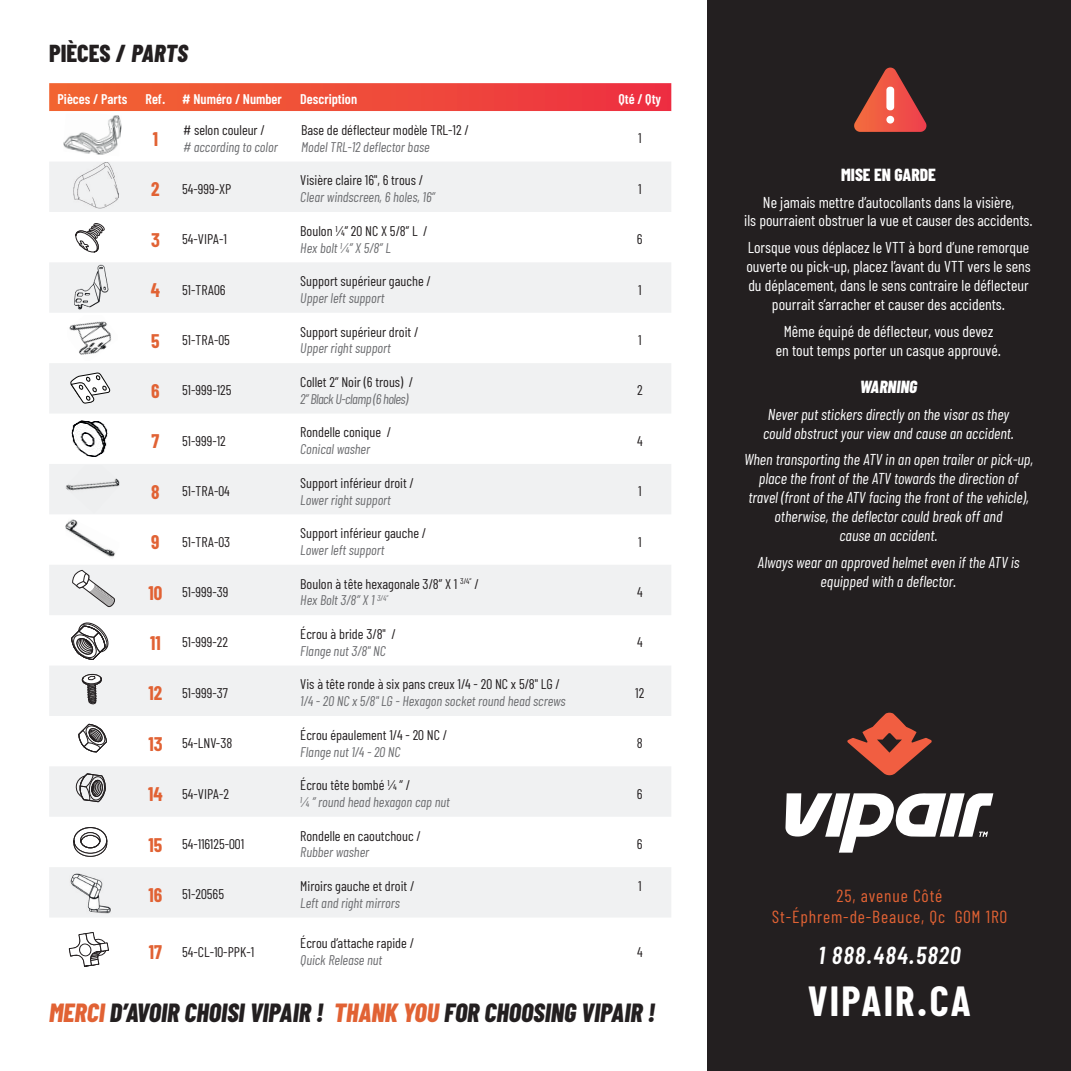
<style>
.page{position:relative;width:1071px;height:1071px;background:#fff}
.page>*{position:absolute;margin:0;border:0;box-sizing:border-box;transform-origin:0 0}
.t1{font:700 41.12px "Barlow Condensed";letter-spacing:.05em;color:#fff}
.t2{font:italic 800 26.25px "Barlow Condensed";color:#231f20}
.t3{font:italic 600 24.5px "Barlow Condensed";letter-spacing:.05em;color:#fff}
.t4{font:800 24.5px "Barlow Condensed";color:#231f20}
.t5{font:700 19.25px "Barlow Condensed";color:#e16234}
.t6{font:17.5px/21px "Barlow Condensed";letter-spacing:.05em;color:#e16234;text-align:center}
.t7{font:800 17.5px "Barlow Condensed";color:#fff}
.t8{font:italic 800 17.5px "Barlow Condensed";color:#fff}
.t9{font:italic 15.75px/18.9px "Barlow Condensed";color:#fff;text-align:center}
.t10{font:15.75px/18.9px "Barlow Condensed";color:#fff;text-align:center}
.t11{font:14px/16.8px "Barlow Condensed";color:#231f20}
.t12{font:italic 14px "Barlow Condensed";color:#6c6d70}
.t13{font:600 14px "Barlow Condensed";color:#fff}
.t14{font:italic 14px "Barlow Condensed";letter-spacing:-.035em;color:#6c6d70}
.s1{font-style:italic}
.s2{font-weight:700;font-size:19.25px;color:#e16234}
.s3{font-style:italic;color:#6c6d70}
.s4{color:#e16234}
</style>
<div class="page">
<div style="left:707px;top:0;width:364px;height:1071px;background:#231f20"></div>
<svg style="left:854px;top:68px;width:73px;height:64px"></svg>
<div style="left:886px;top:87px;width:8px;height:23px;background:#fff;border-radius:3px"></div>
<div style="left:886px;top:116px;width:8px;height:8px;background:#fff;border-radius:50%"></div>
<svg style="left:49px;top:83px;width:622px;height:28px;background:#ef4c3a"></svg>
<svg style="left:49px;top:162px;width:622px;height:251px;fill:#f0f1f2"></svg>
<div style="left:49px;top:464px;width:622px;height:50px;background:#f0f1f2"></div>
<svg style="left:49px;top:565px;width:622px;height:352px;fill:#f0f1f2"></svg>
<img style="left:63px;top:115px;width:59px;height:40px">
<img style="left:73px;top:163px;width:45px;height:46px">
<img style="left:74px;top:265px;width:34px;height:45px">
<img style="left:67px;top:315px;width:51px;height:46px">
<img style="left:71px;top:420px;width:37px;height:37px">
<img style="left:66px;top:465px;width:53px;height:48px">
<img style="left:66px;top:519px;width:49px;height:38px">
<svg style="left:847px;top:713px;width:85px;height:62px"></svg>
<svg style="left:785px;top:793px;width:208px;height:60px"></svg>
<img style="left:70px;top:873px;width:41px;height:40px">
<svg style="left:74px;top:223px;width:32px;height:31px"></svg>
<svg style="left:69px;top:372px;width:42px;height:32px"></svg>
<svg style="left:69px;top:568px;width:48px;height:46px"></svg>
<svg style="left:71px;top:620px;width:39px;height:40px"></svg>
<svg style="left:82px;top:666px;width:20px;height:47px"></svg>
<svg style="left:78px;top:724px;width:29px;height:29px"></svg>
<svg style="left:75px;top:773px;width:31px;height:29px"></svg>
<svg style="left:73px;top:827px;width:34px;height:30px"></svg>
<svg style="left:68px;top:932px;width:41px;height:35px"></svg>
<h3 class="t4" style="left:49px;top:36px;width:140px">PIÈCES / <span class="s1">PARTS</span></h3>
<p class="t13" style="left:58px;top:90px;width:71px">Pièces / Parts</p>
<p class="t13" style="left:146px;top:90px;width:138px">Ref. # Numéro / Number</p>
<p class="t13" style="left:300px;top:90px;width:58px">Description</p>
<p class="t13" style="left:618px;top:90px;width:44px">Qté / Qty</p>
<h3 class="t5" style="left:153px;top:127px;width:7px">1</h3>
<p class="t11" style="left:301px;top:121px;width:169px">Base de déflecteur modèle TRL-12 /</p>
<p class="t12" style="left:301px;top:138px;width:130px">Model TRL-12 deflector base</p>
<p class="t11" style="left:183px;top:121px;width:83px"># selon couleur /</p>
<p class="t12" style="left:183px;top:138px;width:96px"># according to color</p>
<p class="t11" style="left:638px;top:130px;width:5px">1</p>
<p class="t11" style="left:151px;top:180px;width:82px"><span class="s2">2</span> 54-999-XP</p>
<p class="t11" style="left:300px;top:172px;width:124px">Visière claire 16", 6 trous /</p>
<p class="t12" style="left:300px;top:188px;width:136px">Clear windscreen, 6 holes, 16”</p>
<p class="t11" style="left:638px;top:180px;width:5px">1</p>
<p class="t11" style="left:151px;top:230px;width:78px"><span class="s2">3</span> 54-VIPA-1</p>
<p class="t11" style="left:300px;top:222px;width:129px">Boulon ¼’’ 20 NC X 5/8’’ L /</p>
<p class="t12" style="left:300px;top:239px;width:92px">Hex bolt ¼’’ X 5/8’’ L</p>
<p class="t11" style="left:637px;top:230px;width:7px">6</p>
<p class="t11" style="left:151px;top:281px;width:76px"><span class="s2">4</span> 51-TRA06</p>
<p class="t11" style="left:300px;top:272px;width:132px">Support supérieur gauche /</p>
<p class="t12" style="left:300px;top:289px;width:86px">Upper left support</p>
<p class="t11" style="left:638px;top:281px;width:5px">1</p>
<p class="t11" style="left:151px;top:331px;width:80px"><span class="s2">5</span> 51-TRA-05</p>
<p class="t11" style="left:300px;top:323px;width:119px">Support supérieur droit /</p>
<p class="t12" style="left:300px;top:340px;width:92px">Upper right support</p>
<p class="t11" style="left:638px;top:331px;width:5px">1</p>
<p class="t11" style="left:151px;top:382px;width:82px"><span class="s2">6</span> 51-999-125</p>
<p class="t11" style="left:300px;top:373px;width:114px">Collet 2” Noir (6 trous) /</p>
<p class="t14" style="left:300px;top:390px;width:109px">2” Black U-clamp (6 holes)</p>
<p class="t11" style="left:637px;top:382px;width:7px">2</p>
<p class="t11" style="left:152px;top:432px;width:76px"><span class="s2">7</span> 51-999-12</p>
<p class="t11" style="left:300px;top:424px;width:92px">Rondelle conique /</p>
<p class="t12" style="left:300px;top:440px;width:71px">Conical washer</p>
<p class="t11" style="left:637px;top:432px;width:7px">4</p>
<p class="t11" style="left:151px;top:482px;width:80px"><span class="s2">8</span> 51-TRA-04</p>
<p class="t11" style="left:300px;top:474px;width:115px">Support inférieur droit /</p>
<p class="t12" style="left:300px;top:491px;width:92px">Lower right support</p>
<p class="t11" style="left:638px;top:482px;width:5px">1</p>
<p class="t11" style="left:151px;top:533px;width:81px"><span class="s2">9</span> 51-TRA-03</p>
<p class="t11" style="left:300px;top:524px;width:127px">Support inférieur gauche /</p>
<p class="t12" style="left:300px;top:541px;width:86px">Lower left support</p>
<p class="t11" style="left:638px;top:533px;width:5px">1</p>
<p class="t11" style="left:149px;top:583px;width:81px"><span class="s2">10</span> 51-999-39</p>
<p class="t11" style="left:300px;top:575px;width:180px">Boulon à tête hexagonale 3/8” X 1 <sup>3/4”</sup> /<br><span class="s3">Hex Bolt 3/8” X 1</span> <sup>3/4”</sup></p>
<p class="t11" style="left:637px;top:583px;width:7px">4</p>
<p class="t11" style="left:150px;top:634px;width:79px"><span class="s2">11</span> 51-999-22</p>
<p class="t11" style="left:300px;top:625px;width:97px">Écrou à bride 3/8" /</p>
<p class="t12" style="left:300px;top:642px;width:87px">Flange nut 3/8" NC</p>
<p class="t11" style="left:637px;top:634px;width:7px">4</p>
<p class="t11" style="left:149px;top:684px;width:81px"><span class="s2">12</span> 51-999-37</p>
<p class="t11" style="left:300px;top:676px;width:261px">Vis à tête ronde à six pans creux 1/4 - 20 NC x 5/8" LG /</p>
<p class="t12" style="left:300px;top:692px;width:267px">1/4 - 20 NC x 5/8" LG - Hexagon socket round head screws</p>
<p class="t11" style="left:635px;top:684px;width:11px">12</p>
<p class="t11" style="left:148px;top:734px;width:85px"><span class="s2">13</span> 54-LNV-38</p>
<p class="t11" style="left:300px;top:726px;width:148px">Écrou épaulement 1/4 - 20 NC /</p>
<p class="t12" style="left:300px;top:743px;width:102px">Flange nut 1/4 - 20 NC</p>
<p class="t11" style="left:637px;top:734px;width:7px">8</p>
<p class="t11" style="left:148px;top:785px;width:83px"><span class="s2">14</span> 54-VIPA-2</p>
<p class="t11" style="left:300px;top:776px;width:111px">Écrou tête bombé ¼ ” /</p>
<p class="t12" style="left:300px;top:793px;width:151px">¼ ” round head hexagon cap nut</p>
<p class="t11" style="left:637px;top:785px;width:7px">6</p>
<p class="t11" style="left:149px;top:835px;width:97px"><span class="s2">15</span> 54-116125-001</p>
<p class="t11" style="left:300px;top:827px;width:122px">Rondelle en caoutchouc /</p>
<p class="t12" style="left:300px;top:844px;width:70px">Rubber washer</p>
<p class="t11" style="left:637px;top:835px;width:7px">6</p>
<p class="t11" style="left:149px;top:886px;width:77px"><span class="s2">16</span> 51-20565</p>
<p class="t11" style="left:300px;top:877px;width:115px">Miroirs gauche et droit /</p>
<p class="t12" style="left:300px;top:894px;width:101px">Left and right mirrors</p>
<p class="t11" style="left:638px;top:877px;width:5px">1</p>
<p class="t11" style="left:149px;top:943px;width:107px"><span class="s2">17</span> 54-CL-10-PPK-1</p>
<p class="t11" style="left:300px;top:935px;width:115px">Écrou d’attache rapide /</p>
<p class="t12" style="left:300px;top:951px;width:83px">Quick Release nut</p>
<p class="t11" style="left:637px;top:943px;width:7px">4</p>
<h2 class="t2" style="left:49px;top:996px;width:608px"><span class="s4">MERCI</span> D’AVOIR CHOISI VIPAIR ! <span class="s4">THANK YOU</span> FOR CHOOSING VIPAIR !</h2>
<p class="t7" style="left:841px;top:162px;width:96px">MISE EN GARDE</p>
<p class="t10" style="left:744px;top:192px;width:290px">Ne jamais mettre d’autocollants dans la visière,<br>ils pourraient obstruer la vue et causer des accidents.</p>
<p class="t10" style="left:746px;top:238px;width:286px">Lorsque vous déplacez le VTT à bord d’une remorque ouverte ou pick-up, placez l’avant du VTT vers le sens du déplacement, dans le sens contraire le déflecteur pourrait s’arracher et causer des accidents.</p>
<p class="t10" style="left:776px;top:321px;width:227px">Même équipé de déflecteur, vous devez en tout temps porter un casque approuvé.</p>
<p class="t8" style="left:860px;top:376px;width:59px">WARNING</p>
<p class="t9" style="left:763px;top:404px;width:253px">Never put stickers directly on the visor as they could obstruct your view and cause an accident.</p>
<p class="t9" style="left:744px;top:450px;width:291px">When transporting the ATV in an open trailer or pick-up, place the front of the ATV towards the direction of travel (front of the ATV facing the front of the vehicle), otherwise, the deflector could break off and<br>cause an accident.</p>
<p class="t9" style="left:757px;top:552px;width:264px">Always wear an approved helmet even if the ATV is equipped with a deflector.</p>
<p class="t6" style="left:772px;top:884px;width:237px">25, avenue Côté<br>St-Éphrem-de-Beauce, Qc G0M 1R0</p>
<h3 class="t3" style="left:818px;top:940px;width:144px">1 888.484.5820</h3>
<h1 class="t1" style="left:808px;top:976px;width:165px">VIPAIR.CA</h1>
</div>
